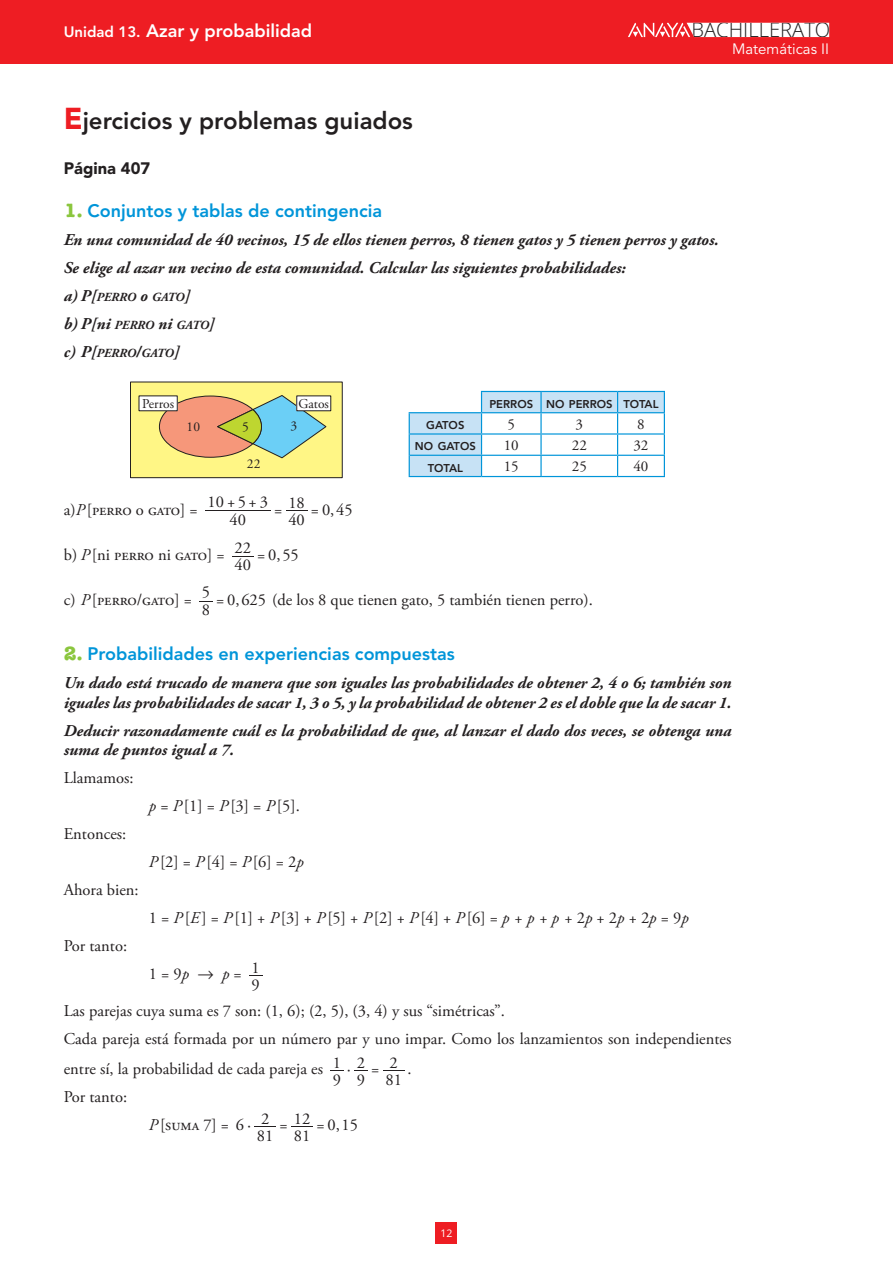
<style>
.page{position:relative;width:893px;height:1263px;background:#fff}
.page>*{position:absolute;margin:0;border:0;box-sizing:border-box;transform-origin:0 0}
.t1{font:800 24px "Avenir LT Std";color:#231f20}
.t2{font:300 20.25px "Open Sans";color:#231f20}
.t3{font:800 18px "Avenir LT Std";color:#0095d9}
.t4{font:800 18px "Avenir LT Std";color:#fff}
.t5{font:16.5px/28px "Adobe Garamond Pro";color:#231f20}
.t6{font:italic 700 16.5px/19.5px "Adobe Garamond Pro";color:#231f20}
.t7{font:900 16.5px "Avenir LT Std";color:#231f20}
.t8{font:15px "Adobe Garamond Pro";color:#231f20}
.t9{font:15px "Avenir LT Std";color:#fff}
.t10{font:13.5px "Adobe Garamond Pro";color:#231f20}
.t11{font:italic 700 12.3px "Adobe Garamond Pro";letter-spacing:-.005em;color:#231f20}
.t12{font:800 11.25px "Avenir LT Std";color:#231f20}
.t13{font:10.5px "Open Sans";color:#fff}
.s1{font-size:15px}
.s2{font-weight:900;font-size:30px;color:#ee1d23}
.s3{font-family:"American Typewriter Std";font-weight:700;font-size:19.5px;color:#8bc63e}
.s4{font-size:16.5px}
.s5{font-size:12.3px}
.s6{font-style:italic}
</style>
<div class="page">
<div style="left:0;top:0;width:893px;height:64px;background:#ee1d23"></div>
<svg style="left:628px;top:22px;width:201px;height:15px"></svg>
<div style="left:436px;top:1222px;width:21px;height:21px;background:#ee1d23"></div>
<div style="left:130px;top:382px;width:212px;height:96px;background:#fff685"></div>
<div style="left:130px;top:382px;width:213px;height:96px;border:1px solid #231f20"></div>
<svg style="left:159px;top:395px;width:168px;height:64px"></svg>
<div style="left:139px;top:396px;width:38px;height:15px;background:#fff"></div>
<div style="left:297px;top:396px;width:34px;height:15px;background:#fff"></div>
<svg style="left:409px;top:391px;width:256px;height:85px"></svg>
<hr style="left:409px;top:476px;width:72px;height:1px;background:#0095d9">
<hr style="left:481px;top:476px;width:60px;height:1px;background:#0095d9">
<hr style="left:541px;top:476px;width:77px;height:1px;background:#0095d9">
<hr style="left:618px;top:476px;width:47px;height:1px;background:#0095d9">
<hr style="left:205px;top:511px;width:65px;height:1px;background:#231f20">
<svg style="left:232px;top:556px;width:22px;height:1px"></svg>
<svg style="left:199px;top:601px;width:14px;height:1px"></svg>
<svg style="left:249px;top:975px;width:13px;height:1px"></svg>
<svg style="left:330px;top:1070px;width:13px;height:1px"></svg>
<svg style="left:354px;top:1070px;width:14px;height:1px"></svg>
<svg style="left:383px;top:1070px;width:21px;height:1px"></svg>
<svg style="left:254px;top:1126px;width:22px;height:1px"></svg>
<svg style="left:291px;top:1126px;width:22px;height:1px"></svg>
<p class="t4" style="left:64px;top:20px;width:250px"><span class="s1">Unidad 13.</span> Azar y probabilidad</p>
<p class="t2" style="left:691px;top:16px;width:140px">BACHILLERATO</p>
<p class="t9" style="left:732px;top:40px;width:99px">Matemáticas II</p>
<h1 class="t1" style="left:64px;top:106px;width:351px"><span class="s2">E</span>jercicios y problemas guiados</h1>
<p class="t7" style="left:64px;top:158px;width:88px">Página 407</p>
<p class="t3" style="left:64px;top:200px;width:320px"><span class="s3">1.</span> Conjuntos y tablas de contingencia</p>
<p class="t6" style="left:64px;top:226px;width:656px;line-height:28px">En una comunidad de 40 vecinos, 15 de ellos tienen perros, 8 tienen gatos y 5 tienen perros y gatos.<br>Se elige al azar un vecino de esta comunidad. Calcular las siguientes probabilidades:</p>
<p class="t11" style="left:64px;top:290px;width:128px"><span class="s4">a) P[</span>PERRO <span class="s4">o</span> GATO<span class="s4">]</span></p>
<p class="t6" style="left:64px;top:314px;width:152px">b) P[ni <span class="s5">PERRO</span> ni <span class="s5">GATO</span>]</p>
<p class="t11" style="left:64px;top:346px;width:117px"><span class="s4">c) P[</span>PERRO<span class="s4">/</span>GATO<span class="s4">]</span></p>
<p class="t10" style="left:142px;top:395px;width:33px">Perros</p>
<p class="t10" style="left:298px;top:395px;width:32px">Gatos</p>
<p class="t10" style="left:187px;top:419px;width:15px">10</p>
<p class="t10" style="left:242px;top:418px;width:8px">5</p>
<p class="t10" style="left:290px;top:417px;width:8px">3</p>
<p class="t10" style="left:247px;top:456px;width:15px">22</p>
<p class="t12" style="left:489px;top:397px;width:171px">PERROS NO PERROS TOTAL</p>
<p class="t12" style="left:426px;top:418px;width:40px">GATOS</p>
<p class="t8" style="left:508px;top:415px;width:9px">5</p>
<p class="t8" style="left:576px;top:415px;width:9px">3</p>
<p class="t8" style="left:637px;top:415px;width:9px">8</p>
<p class="t12" style="left:415px;top:440px;width:62px">NO GATOS</p>
<p class="t8" style="left:504px;top:436px;width:16px">10</p>
<p class="t8" style="left:572px;top:436px;width:16px">22</p>
<p class="t8" style="left:633px;top:436px;width:16px">32</p>
<p class="t12" style="left:428px;top:461px;width:37px">TOTAL</p>
<p class="t8" style="left:504px;top:458px;width:16px">15</p>
<p class="t8" style="left:572px;top:458px;width:16px">25</p>
<p class="t8" style="left:633px;top:458px;width:16px">40</p>
<p class="t5" style="left:208px;top:488px;width:62px">1053</p>
<p class="t5" style="left:274px;top:496px;width:80px">= 18 0 45</p>
<p class="t5" style="left:227px;top:488px;width:31px">+ +</p>
<p class="t5" style="left:64px;top:496px;width:136px">a)<span class="s6">P</span>[perro o gato] =</p>
<p class="t5" style="left:330px;top:496px;width:6px">,</p>
<p class="t5" style="left:230px;top:507px;width:18px">40</p>
<p class="t5" style="left:311px;top:496px;width:10px">=</p>
<p class="t5" style="left:288px;top:507px;width:18px">40</p>
<p class="t5" style="left:235px;top:541px;width:66px">22 =0 55</p>
<p class="t5" style="left:64px;top:541px;width:163px">b) <span class="s6">P</span>[ni perro ni gato] =</p>
<p class="t5" style="left:277px;top:541px;width:6px">,</p>
<p class="t5" style="left:235px;top:552px;width:18px">40</p>
<p class="t5" style="left:202px;top:578px;width:10px">5</p>
<p class="t5" style="left:216px;top:586px;width:378px">= 0 625 (de los 8 que tienen gato, 5 también tienen perro).</p>
<p class="t3" style="left:64px;top:643px;width:393px"><span class="s3">2.</span> Probabilidades en experiencias compuestas</p>
<p class="t6" style="left:64px;top:674px;width:669px">Un dado está trucado de manera que son iguales las probabilidades de obtener 2, 4 o 6; también son iguales las probabilidades de sacar 1, 3 o 5, y la probabilidad de obtener 2 es el doble que la de sacar 1.</p>
<p class="t6" style="left:64px;top:721px;width:669px">Deducir razonadamente cuál es la probabilidad de que, al lanzar el dado dos veces, se obtenga una suma de puntos igual a 7.</p>
<p class="t5" style="left:64px;top:765px;width:71px">Llamamos:</p>
<p class="t5" style="left:149px;top:793px;width:152px"><span class="s6">p</span> = <span class="s6">P</span>[1] = <span class="s6">P</span>[3] = <span class="s6">P</span>[5].</p>
<p class="t5" style="left:64px;top:821px;width:64px">Entonces:</p>
<p class="t5" style="left:149px;top:849px;width:157px"><span class="s6">P</span>[2] = <span class="s6">P</span>[4] = <span class="s6">P</span>[6] = 2<span class="s6">p</span></p>
<p class="t5" style="left:64px;top:877px;width:76px">Ahora bien:</p>
<p class="t5" style="left:149px;top:905px;width:541px">1 = <span class="s6">P</span>[<span class="s6">E</span> ] = <span class="s6">P</span>[1] + <span class="s6">P</span>[3] + <span class="s6">P</span>[5] + <span class="s6">P</span>[2] + <span class="s6">P</span>[4] + <span class="s6">P</span>[6] = <span class="s6">p + p + p +</span> 2<span class="s6">p</span> + 2<span class="s6">p</span> + 2<span class="s6">p</span> = 9<span class="s6">p</span></p>
<p class="t5" style="left:64px;top:933px;width:65px">Por tanto:</p>
<p class="t5" style="left:149px;top:961px;width:94px">1 = 9<span class="s6">p</span> → <span class="s6">p</span> =</p>
<p class="t5" style="left:64px;top:586px;width:130px">c) <span class="s6">P</span>[perro/gato] =</p>
<p class="t5" style="left:236px;top:586px;width:6px">,</p>
<p class="t5" style="left:202px;top:597px;width:10px">8</p>
<p class="t5" style="left:252px;top:954px;width:10px">1</p>
<p class="t5" style="left:64px;top:997px;width:669px">Las parejas cuya suma es 7 son: (1, 6); (2, 5), (3, 4) y sus “simétricas”.<br>Cada pareja está formada por un número par y uno impar. Como los lanzamientos son independientes</p>
<p class="t5" style="left:64px;top:1055px;width:261px">entre sí, la probabilidad de cada pareja es</p>
<p class="t5" style="left:347px;top:1055px;width:6px">·</p>
<p class="t5" style="left:252px;top:971px;width:10px">9</p>
<p class="t5" style="left:357px;top:1049px;width:10px">2</p>
<p class="t5" style="left:390px;top:1049px;width:10px">2</p>
<p class="t5" style="left:333px;top:1049px;width:10px">1</p>
<p class="t5" style="left:371px;top:1055px;width:10px">=</p>
<p class="t5" style="left:408px;top:1055px;width:6px">.</p>
<p class="t5" style="left:333px;top:1066px;width:10px">9</p>
<p class="t5" style="left:357px;top:1066px;width:10px">9</p>
<p class="t5" style="left:385px;top:1066px;width:18px">81</p>
<p class="t5" style="left:64px;top:1083px;width:65px">Por tanto:</p>
<p class="t5" style="left:261px;top:1105px;width:10px">2</p>
<p class="t5" style="left:294px;top:1105px;width:18px">12</p>
<p class="t5" style="left:149px;top:1111px;width:104px"><span class="s6">P</span>[suma 7] = 6 ·</p>
<p class="t5" style="left:336px;top:1111px;width:6px">,</p>
<p class="t5" style="left:257px;top:1122px;width:18px">81</p>
<p class="t5" style="left:280px;top:1111px;width:10px">=</p>
<p class="t5" style="left:316px;top:1111px;width:43px">=0 15</p>
<p class="t5" style="left:294px;top:1122px;width:18px">81</p>
<p class="t13" style="left:440px;top:1226px;width:14px">12</p>
</div>
